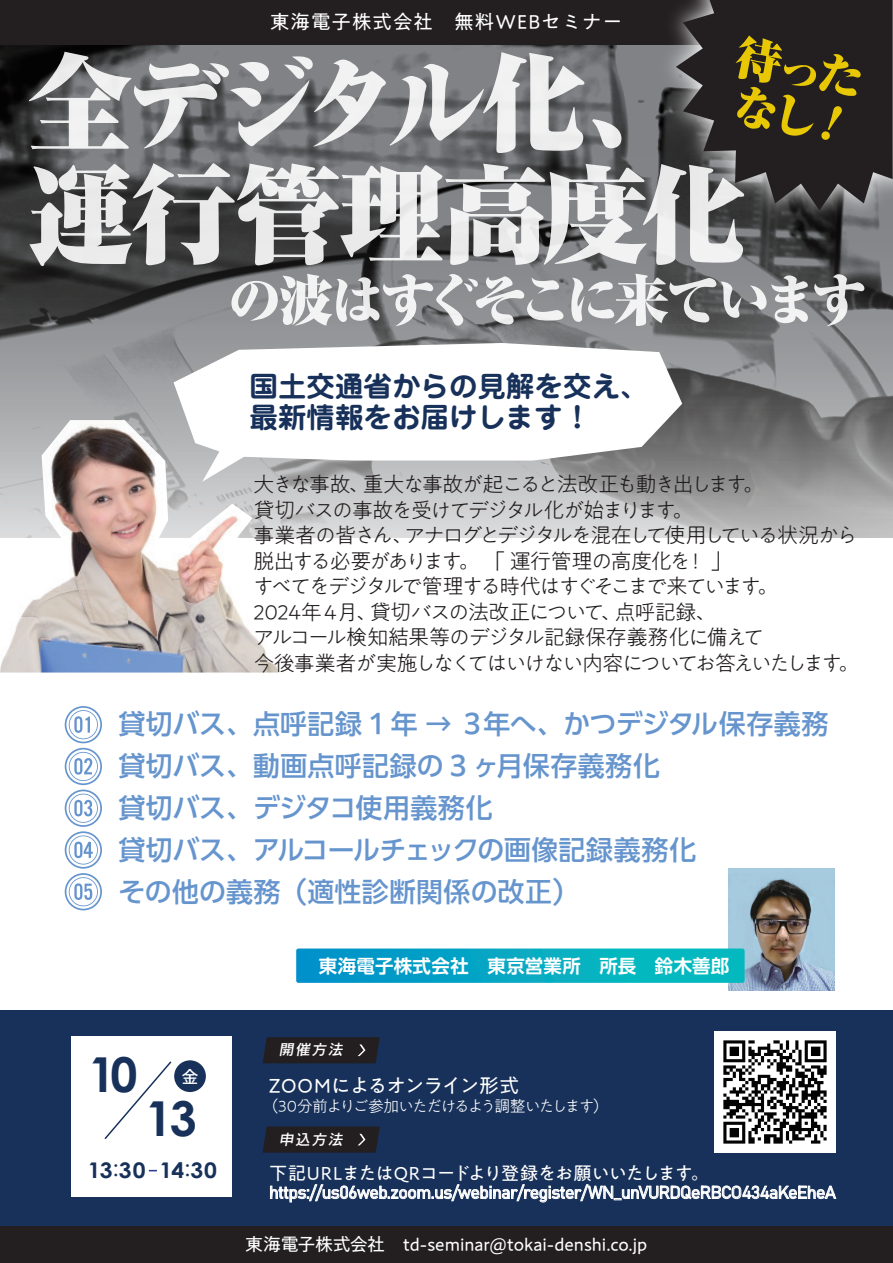
<style>
.page{position:relative;width:893px;height:1263px;background:#fff}
.page>*{position:absolute;margin:0;border:0;box-sizing:border-box;transform-origin:0 0}
.t1{font:900 105px/111.9px "Ryumin Pro";letter-spacing:-.065em;color:#fff}
.t2{font:900 54px "Ryumin Pro";letter-spacing:-.09em;color:#fff}
.t3{font:700 48.15px "Century Gothic";color:#17315a}
.t4{font:700 28.5px/31.5px "P Jun 501 Pro N";color:#17315a}
.t5{font:500 26.85px/42px "PUD Shin Go Pr 6 N";letter-spacing:.01em;color:#6695ce}
.t6{font:700 21.6px "Century Gothic";letter-spacing:.005em;color:#17315a;scale:1.06 1}
.t7{font:300 21px/25.5px "PA1 Gothic Std";letter-spacing:-.09em;color:#231f20}
.t8{font:19.8px "PA1 Gothic Std";letter-spacing:-.02em;color:#fff}
.t9{font:19.5px "PA1 Gothic Std";letter-spacing:.05em;color:#fff}
.t10{font:700 18.45px "PUD Shin Go Pr 6 N De";letter-spacing:.015em;color:#fff}
.t11{font:18.3px "PA1 Gothic Std";letter-spacing:-.045em;color:#fff}
.t12{font:18px "PA1 Gothic Std";color:#fff}
.t13{font:17.25px "Bahnschrift";letter-spacing:-.025em;color:#fff}
.t14{font:500 16.5px "Ryo Gothic Plus N";color:#fff}
.t15{font:300 15.9px "PA1 Gothic Std";letter-spacing:-.1em;color:#fff}
.t16{font:italic 14.85px "Rodin Pro N DB";color:#fff}
.s1{font-weight:400}
</style>
<div class="page">
<svg style="left:0;top:44px;width:893px;height:494px;background:#747576"></svg>
<svg style="left:174px;top:343px;width:508px;height:139px"></svg>
<div style="left:0;top:0;width:893px;height:44px;background:#231f20"></div>
<img style="left:653px;top:16px;width:240px;height:223px">
<svg style="left:676px;top:0;width:217px;height:210px;fill:#231f20"></svg>
<div style="left:0;top:1226px;width:893px;height:37px;background:#231f20"></div>
<div style="left:0;top:1010px;width:893px;height:216px;background:#17315a"></div>
<svg style="left:270px;top:1184px;width:566px;height:18px"></svg>
<div style="left:72px;top:1037px;width:160px;height:160px;background:#fff"></div>
<svg style="left:104px;top:1061px;width:68px;height:79px"></svg>
<div style="left:174px;top:1060px;width:32px;height:32px;background:#17315a;border-radius:50%"></div>
<svg style="left:263px;top:1037px;width:117px;height:26px;background:#242123"></svg>
<svg style="left:263px;top:1126px;width:117px;height:27px;background:#232125"></svg>
<img style="left:714px;top:1032px;width:121px;height:121px">
<svg style="left:65px;top:706px;width:37px;height:204px"></svg>
<svg style="left:736px;top:35px;width:125px;height:105px;background:#504519"></svg>
<img style="left:0;top:420px;width:285px;height:252px">
<img style="left:729px;top:869px;width:105px;height:121px">
<svg style="left:296px;top:948px;width:449px;height:35px;background:#08aac4"></svg>
<p class="t9" style="left:270px;top:11px;width:354px">東海電子株式会社　無料WEBセミナー</p>
<h1 class="t1" style="left:27px;top:40px;width:720px">全デジタル化、運行管理高度化</h1>
<h2 class="t2" style="left:228px;top:257px;width:640px">の波はすぐそこに来ています</h2>
<h3 class="t4" style="left:250px;top:369px;width:400px">国土交通省からの見解を交え、最新情報をお届けします！</h3>
<p class="t7" style="left:253px;top:473px;width:607px">大きな事故、重大な事故が起こると法改正も動き出します。<br>貸切バスの事故を受けてデジタル化が始まります。<br>事業者の皆さん、アナログとデジタルを混在して使用している状況から脱出する必要があります。 「 運行管理の高度化を！ 」<br>すべてをデジタルで管理する時代はすぐそこまで来ています。<br>2024年４月、貸切バスの法改正について、点呼記録、<br>アルコール検知結果等のデジタル記録保存義務化に備えて<br>今後事業者が実施しなくてはいけない内容についてお答えいたします。</p>
<p class="t5" style="left:118px;top:704px;width:711px">貸切バス、点呼記録 1 年 → ３年へ、かつデジタル保存義務貸切バス、動画点呼記録の 3 ヶ月保存義務化<br>貸切バス、デジタコ使用義務化<br>貸切バス、アルコールチェックの画像記録義務化<br>その他の義務（適性診断関係の改正）</p>
<h3 class="t3" style="left:88px;top:1038px;width:51px">10</h3>
<p class="t14" style="left:182px;top:1066px;width:18px">金</p>
<h3 class="t3" style="left:145px;top:1082px;width:53px">13</h3>
<p class="t6" style="left:88px;top:1154px;width:123px">13<span class="s1">:</span>30 14<span class="s1">:</span>30</p>
<p class="t10" style="left:319px;top:956px;width:412px">東海電子株式会社　東京営業所　所長　鈴木善郎</p>
<p class="t16" style="left:279px;top:1040px;width:68px">開催方法</p>
<p class="t8" style="left:269px;top:1074px;width:252px">ZOOMによるオンライン形式</p>
<p class="t15" style="left:263px;top:1097px;width:348px">（30分前よりご参加いただけるよう調整いたします）</p>
<p class="t16" style="left:279px;top:1129px;width:68px">申込方法</p>
<p class="t11" style="left:269px;top:1163px;width:441px">下記URLまたはQRコードより登録をお願いいたします。</p>
<p class="t13" style="left:269px;top:1179px;width:568px">https://us06web.zoom.us/webinar/register/WN_unVURDQeRBCO434aKeEheA</p>
<p class="t12" style="left:245px;top:1234px;width:403px">東海電子株式会社　td-seminar@tokai-denshi.co.jp</p>
</div>
